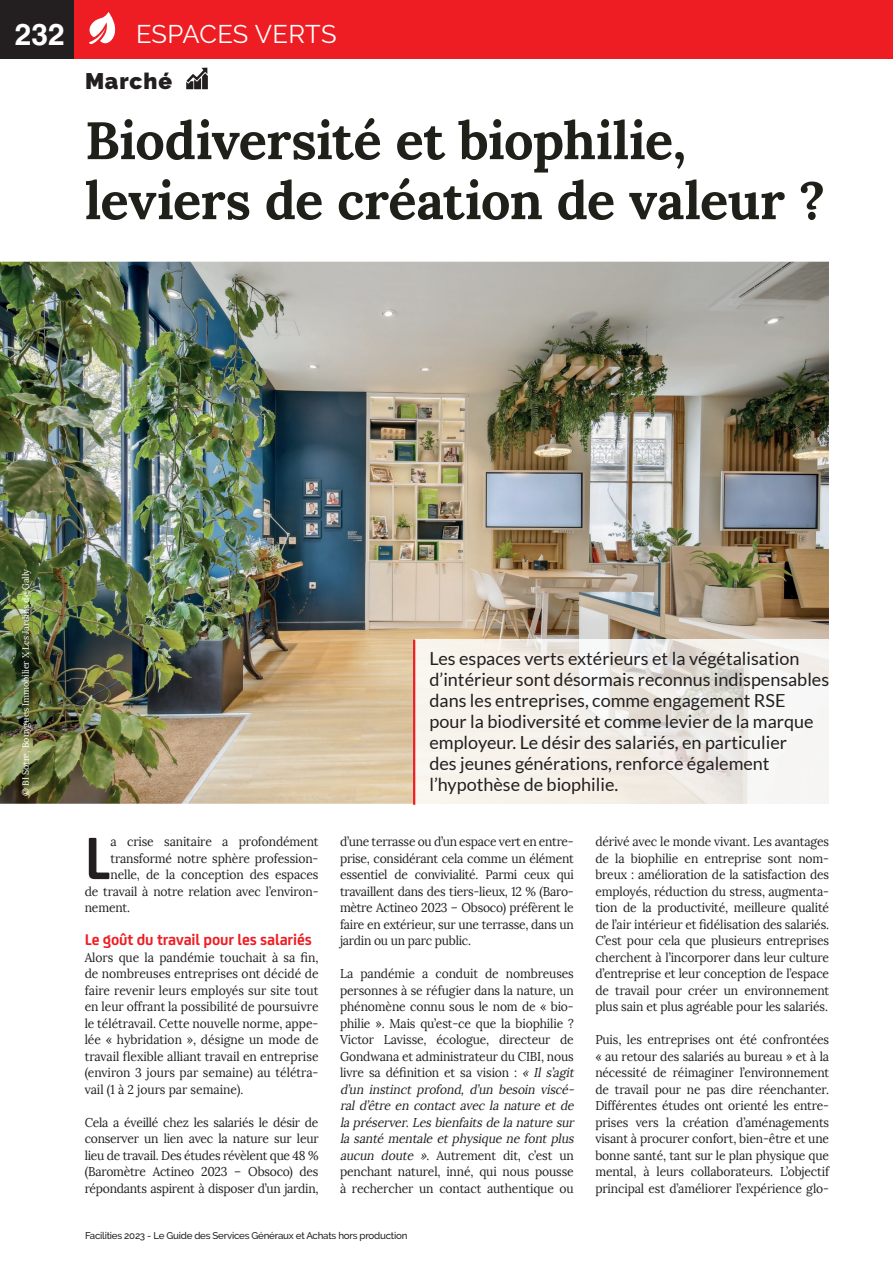
<style>
.page{position:relative;width:893px;height:1263px;background:#fff}
.page>*{position:absolute;margin:0;border:0;box-sizing:border-box;transform-origin:0 0}
.t1{font:700 63.75px "FS Joey";color:#231f20;scale:.95 1}
.t2{font:700 52.5px/60px "Lora";letter-spacing:-.015em;color:#1f2019}
.t3{font:700 30px "Helvetica LT Std";color:#fff}
.t4{font:25.5px "Raleway";letter-spacing:.01em;color:#fff}
.t5{font:900 22.5px "Raleway";letter-spacing:.04em;color:#231f20}
.t6{font:18px/21px "Lato";color:#231f20}
.t7{font:700 16.5px "FS Joey";letter-spacing:-.01em;color:#ee1d23}
.t8{font:12.75px/16.5px "Lora";letter-spacing:-.01em;color:#231f20;text-align:justify;scale:.95 1}
.t9{font:500 9.75px "Raleway";letter-spacing:-.025em;color:#231f20}
.t10{font:9px "Lora";letter-spacing:-.005em;color:#fff}
.s1{font-style:italic}
</style>
<div class="page">
<div style="left:0;top:0;width:74px;height:58px;background:#231f20"></div>
<div style="left:74px;top:0;width:819px;height:58px;background:#ee1d23"></div>
<svg style="left:186px;top:68px;width:22px;height:21px"></svg>
<svg style="left:89px;top:12px;width:26px;height:32px"></svg>
<img style="left:0;top:262px;width:829px;height:542px">
<img style="left:415px;top:640px;width:414px;height:164px">
<hr style="left:413px;top:640px;width:2px;height:165px;background:#ee1d23">
<h3 class="t3" style="left:15px;top:16px;width:52px">232</h3>
<h3 class="t4" style="left:136px;top:19px;width:202px">ESPACES VERTS</h3>
<h3 class="t5" style="left:85px;top:68px;width:89px">Marché</h3>
<h2 class="t2" style="left:85px;top:110px;width:742px">Biodiversité et biophilie, leviers de création de valeur ?</h2>
<p class="t10" style="left:20px;top:796px;width:228px;rotate:-90deg">© BI Sotre, Bouygues Immobilier X Les Jardins de Gally</p>
<h1 class="t1" style="left:85px;top:810px;width:29px">L</h1>
<p class="t8" style="left:110px;top:833px;width:220px">a crise sanitaire a profondément</p>
<p class="t8" style="left:110px;top:850px;width:221px">transformé notre sphère profession-</p>
<p class="t8" style="left:110px;top:866px;width:220px">nelle, de la conception des espaces</p>
<p class="t8" style="left:85px;top:883px;width:248px">de travail à notre relation avec l’environ-</p>
<p class="t8" style="left:85px;top:899px;width:49px">nement.</p>
<p class="t7" style="left:85px;top:927px;width:229px">Le goût du travail pour les salariés</p>
<p class="t8" style="left:85px;top:949px;width:248px">Alors que la pandémie touchait à sa fin, de nombreuses entreprises ont décidé de faire revenir leurs employés sur site tout en leur offrant la possibilité de poursuivre le télétravail. Cette nouvelle norme, appe&shy;lée « hybridation », désigne un mode de travail flexible alliant travail en entreprise (environ 3 jours par semaine) au télétra&shy;vail (1 à 2 jours par semaine).</p>
<p class="t8" style="left:85px;top:1114px;width:248px">Cela a éveillé chez les salariés le désir de conserver un lien avec la nature sur leur lieu de travail. Des études révèlent que 48 % (Baromètre Actineo 2023 – Obsoco) des répondants aspirent à disposer d’un jardin,</p>
<p class="t6" style="left:429px;top:648px;width:401px">Les espaces verts extérieurs et la végétalisation d’intérieur sont désormais reconnus indispensables dans les entreprises, comme engagement RSE<br>pour la biodiversité et comme levier de la marque employeur. Le désir des salariés, en particulier<br>des jeunes générations, renforce également l’hypothèse de biophilie.</p>
<p class="t8" style="left:340px;top:833px;width:248px">d’une terrasse ou d’un espace vert en entre&shy;prise, considérant cela comme un élément essentiel de convivialité. Parmi ceux qui travaillent dans des tiers-lieux, 12 % (Baro&shy;mètre Actineo 2023 – Obsoco) préfèrent le faire en extérieur, sur une terrasse, dans un jardin ou un parc public.</p>
<p class="t8" style="left:340px;top:965px;width:251px;text-align:left">La pandémie a conduit de nombreuses personnes à se réfugier dans la nature, un phénomène connu sous le nom de « bio&shy;philie ». Mais qu’est-ce que la biophilie ?<br>Victor Lavisse, écologue, directeur de Gondwana et administrateur du CIBI, nous livre sa définition et sa vision : <span class="s1">« Il s’agit d’un instinct profond, d’un besoin viscé&shy;ral d’être en contact avec la nature et de la préserver. Les bienfaits de la nature sur la santé mentale et physique ne font plus aucun doute »</span>. Autrement dit, c’est un penchant naturel, inné, qui nous pousse à rechercher un contact authentique ou</p>
<p class="t8" style="left:595px;top:833px;width:248px">dérivé avec le monde vivant. Les avantages de la biophilie en entreprise sont nom&shy;breux : amélioration de la satisfaction des employés, réduction du stress, augmenta&shy;tion de la productivité, meilleure qualité de l’air intérieur et fidélisation des salariés.<br>C’est pour cela que plusieurs entreprises cherchent à l’incorporer dans leur culture d’entreprise et leur conception de l’espace de travail pour créer un environnement plus sain et plus agréable pour les salariés.</p>
<p class="t8" style="left:595px;top:1031px;width:248px">Puis, les entreprises ont été confrontées « au retour des salariés au bureau » et à la nécessité de réimaginer l’environnement de travail pour ne pas dire réenchanter.<br>Différentes études ont orienté les entre&shy;prises vers la création d’aménagements visant à procurer confort, bien-être et une bonne santé, tant sur le plan physique que mental, à leurs collaborateurs. L’objectif principal est d’améliorer l’expérience glo-</p>
<p class="t9" style="left:85px;top:1230px;width:324px">Facilities 2023 - Le Guide des Services Généraux et Achats hors production</p>
</div>
